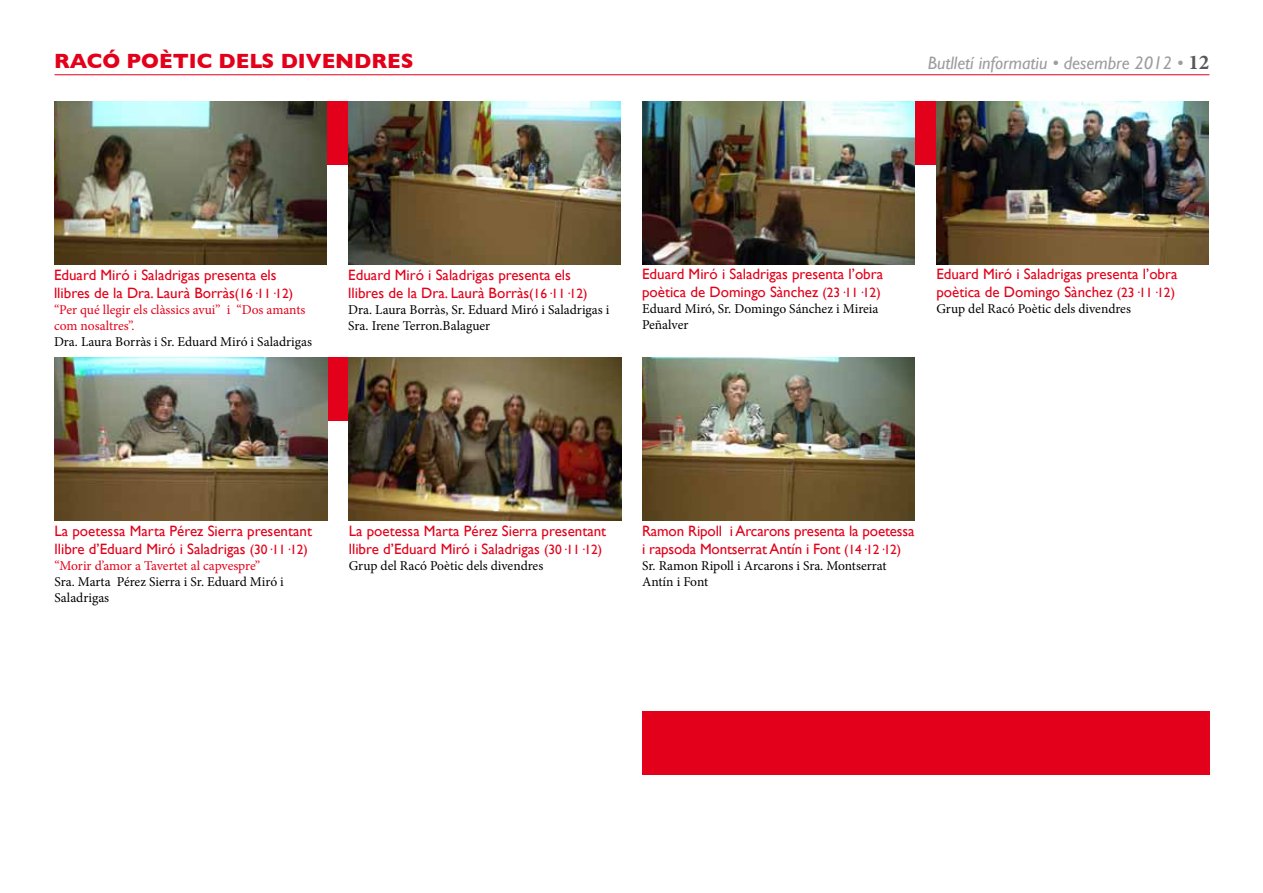
<style>
.page{position:relative;width:1263px;height:893px;background:#fff}
.page>*{position:absolute;margin:0;border:0;box-sizing:border-box;transform-origin:0 0}
.t1{font:700 21px "Gill Sans";color:#e3001a}
.t2{font:italic 18px "Gill Sans";color:#9c9d9f}
.t3{font:15px/18px "Gill Sans";color:#e3001a}
.t4{font:13.5px/16.2px "Minion Pro";color:#000}
.t5{font:13.5px/16.2px "Minion Pro";letter-spacing:-.005em;color:#e3001a}
.s1{font-family:"Minion Pro";font-weight:700;font-style:normal;font-size:21px;color:#58585a}
.s2{font-size:13.5px}
</style>
<div class="page">
<div style="left:280px;top:357px;width:114px;height:64px;background:#e3001a"></div>
<div style="left:869px;top:101px;width:113px;height:64px;background:#e3001a"></div>
<div style="left:280px;top:101px;width:114px;height:64px;background:#e3001a"></div>
<hr style="left:54px;top:74px;width:1155px;height:1px;background:#e3001a">
<img style="left:54px;top:101px;width:273px;height:163px">
<img style="left:348px;top:101px;width:273px;height:163px">
<img style="left:642px;top:101px;width:273px;height:163px">
<img style="left:936px;top:101px;width:273px;height:163px">
<img style="left:54px;top:357px;width:273px;height:163px">
<img style="left:349px;top:357px;width:272px;height:163px">
<div style="left:642px;top:711px;width:567px;height:63px;background:#e3001a"></div>
<img style="left:642px;top:357px;width:273px;height:163px">
<h1 class="t1" style="left:54px;top:49px;width:361px">RACÓ POÈTIC DELS DIVENDRES</h1>
<p class="t2" style="left:928px;top:53px;width:283px">Butlletí informatiu • desembre 2012 • <span class="s1">12</span></p>
<p class="t3" style="left:54px;top:266px;width:241px">Eduard Miró i Saladrigas presenta els llibres de la Dra. Laurà Borràs<span class="s2">(16·11·12)</span></p>
<p class="t5" style="left:54px;top:302px;width:253px">“Per qué llegir els clàssics avui” i “Dos amants com nosaltres”.</p>
<p class="t4" style="left:54px;top:334px;width:260px">Dra. Laura Borràs i Sr. Eduard Miró i Saladrigas</p>
<p class="t3" style="left:348px;top:266px;width:241px">Eduard Miró i Saladrigas presenta els llibres de la Dra. Laurà Borràs<span class="s2">(16·11·12)</span></p>
<p class="t4" style="left:348px;top:302px;width:263px">Dra. Laura Borràs, Sr. Eduard Miró i Saladrigas i<br>Sra. Irene Terron.Balaguer</p>
<p class="t3" style="left:642px;top:265px;width:243px">Eduard Miró i Saladrigas presenta l’obra poètica de Domingo Sànchez <span class="s2">(23·11·12)</span></p>
<p class="t4" style="left:642px;top:301px;width:238px">Eduard Miró, Sr. Domingo Sánchez i Mireia<br>Peñalver</p>
<p class="t3" style="left:936px;top:265px;width:243px">Eduard Miró i Saladrigas presenta l’obra poètica de Domingo Sànchez <span class="s2">(23·11·12)</span></p>
<p class="t4" style="left:936px;top:301px;width:196px">Grup del Racó Poètic dels divendres</p>
<p class="t3" style="left:54px;top:521px;width:259px">La poetessa Marta Pérez Sierra presentant llibre d’Eduard Miró i Saladrigas <span class="s2">(30·11·12)</span></p>
<p class="t5" style="left:54px;top:557px;width:207px">“Morir d’amor a Tavertet al capvespre”</p>
<p class="t4" style="left:54px;top:574px;width:231px">Sra. Marta Pérez Sierra i Sr. Eduard Miró i<br>Saladrigas</p>
<p class="t3" style="left:349px;top:521px;width:259px">La poetessa Marta Pérez Sierra presentant llibre d’Eduard Miró i Saladrigas <span class="s2">(30·11·12)</span></p>
<p class="t4" style="left:349px;top:557px;width:196px">Grup del Racó Poètic dels divendres</p>
<p class="t3" style="left:642px;top:521px;width:274px">Ramon Ripoll i Arcarons presenta la poetessa i rapsoda Montserrat Antín i Font <span class="s2">(14·12·12)</span></p>
<p class="t4" style="left:642px;top:557px;width:246px">Sr. Ramon Ripoll i Arcarons i Sra. Montserrat<br>Antín i Font</p>
</div>
